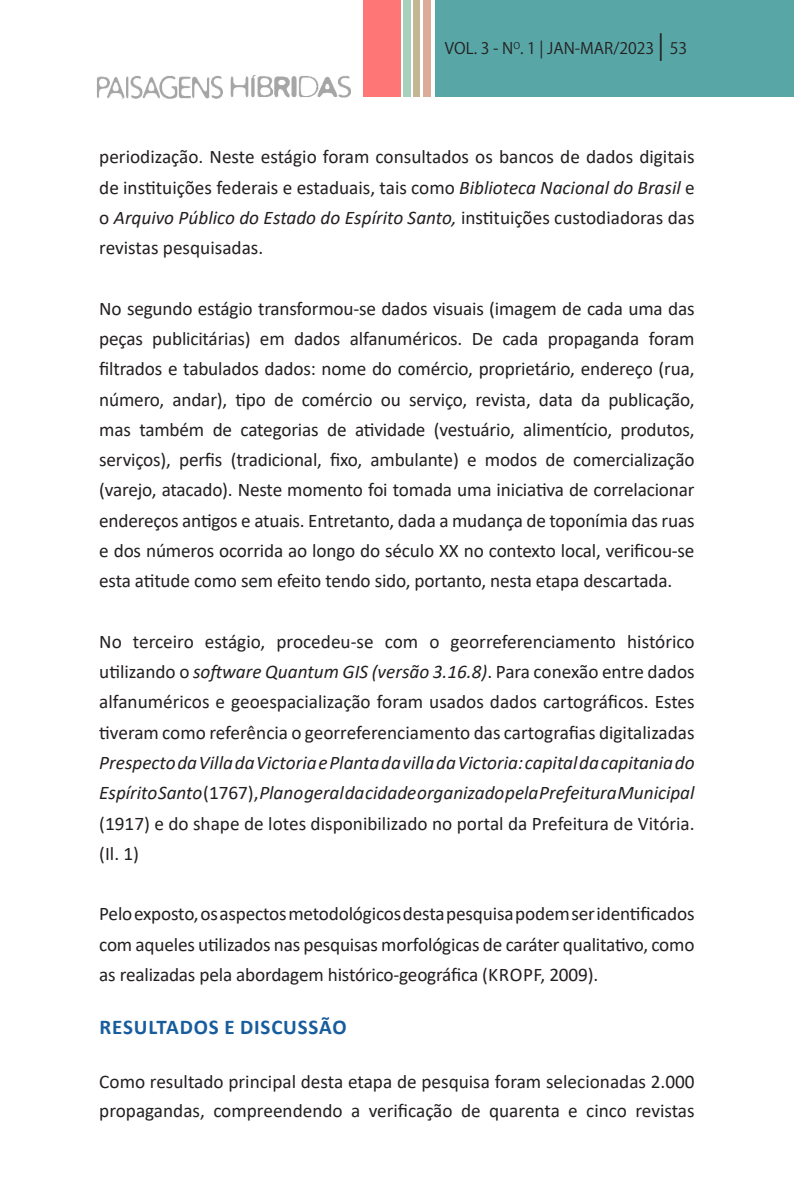
<style>
.page{position:relative;width:794px;height:1191px;background:#fff}
.page>*{position:absolute;margin:0;border:0;box-sizing:border-box;transform-origin:0 0}
.Heading_1{font:700 21px "Calibri";letter-spacing:.04em;color:#175d9e}
.t1{font:19.25px/30.3px "Calibri";color:#231f20;text-align:justify}
.t2{font:15.75px "Koz Go Pr 6 N";color:#231f20}
.s1{font-size:24.5px}
.s2{font-style:italic}
</style>
<div class="page">
<div style="left:435px;top:0;width:359px;height:97px;background:#58a6a6"></div>
<div style="left:403px;top:0;width:8px;height:97px;background:#a7d0bd"></div>
<div style="left:413px;top:0;width:7px;height:97px;background:#c2b795"></div>
<div style="left:423px;top:0;width:7px;height:97px;background:#dcab99"></div>
<div style="left:363px;top:0;width:38px;height:97px;background:#ff7676"></div>
<img style="left:97px;top:75px;width:254px;height:24px">
<p class="t2" style="left:445px;top:39px;width:244px">VOL. 3 - N<sup>O</sup>. 1 | JAN-MAR/2023 <span class="s1">|</span> 53</p>
<p class="t1" style="left:99px;top:141px;width:597px">periodização. Neste estágio foram consultados os bancos de dados digitais de instituições federais e estaduais, tais como <span class="s2">Biblioteca Nacional do Brasil</span> e o <span class="s2">Arquivo Público do Estado do Espírito Santo,</span> instituições custodiadoras das revistas pesquisadas.</p>
<p class="t1" style="left:99px;top:293px;width:597px">No segundo estágio transformou-se dados visuais (imagem de cada uma das peças publicitárias) em dados alfanuméricos. De cada propaganda foram filtrados e tabulados dados: nome do comércio, proprietário, endereço (rua, número, andar), tipo de comércio ou serviço, revista, data da publicação, mas também de categorias de atividade (vestuário, alimentício, produtos, serviços), perfis (tradicional, fixo, ambulante) e modos de comercialização (varejo, atacado). Neste momento foi tomada uma iniciativa de correlacionar endereços antigos e atuais. Entretanto, dada a mudança de toponímia das ruas e dos números ocorrida ao longo do século XX no contexto local, verificou-se esta atitude como sem efeito tendo sido, portanto, nesta etapa descartada.</p>
<p class="t1" style="left:99px;top:626px;width:597px">No terceiro estágio, procedeu-se com o georreferenciamento histórico utilizando o <span class="s2">software Quantum GIS (versão 3.16.8)</span>. Para conexão entre dados alfanuméricos e geoespacialização foram usados dados cartográficos. Estes tiveram como referência o georreferenciamento das cartografias digitalizadas <span class="s2">Prespecto da Villa da Victoria e Planta da villa da Victoria: capital da capitania do Espírito Santo</span> (1767), <span class="s2">Plano geral da cidade organizado pela Prefeitura Municipal </span>(1917) e do shape de lotes disponibilizado no portal da Prefeitura de Vitória. (Il. 1)</p>
<p class="t1" style="left:99px;top:898px;width:597px">Pelo exposto, os aspectos metodológicos desta pesquisa podem ser identificados com aqueles utilizados nas pesquisas morfológicas de caráter qualitativo, como as realizadas pela abordagem histórico-geográfica (KROPF, 2009).</p>
<p class="Heading_1" style="left:100px;top:1012px;width:248px">RESULTADOS E DISCUSSÃO</p>
<p class="t1" style="left:99px;top:1066px;width:597px;line-height:28.5px">Como resultado principal desta etapa de pesquisa foram selecionadas 2.000 propagandas, compreendendo a verificação de quarenta e cinco revistas</p>
</div>
